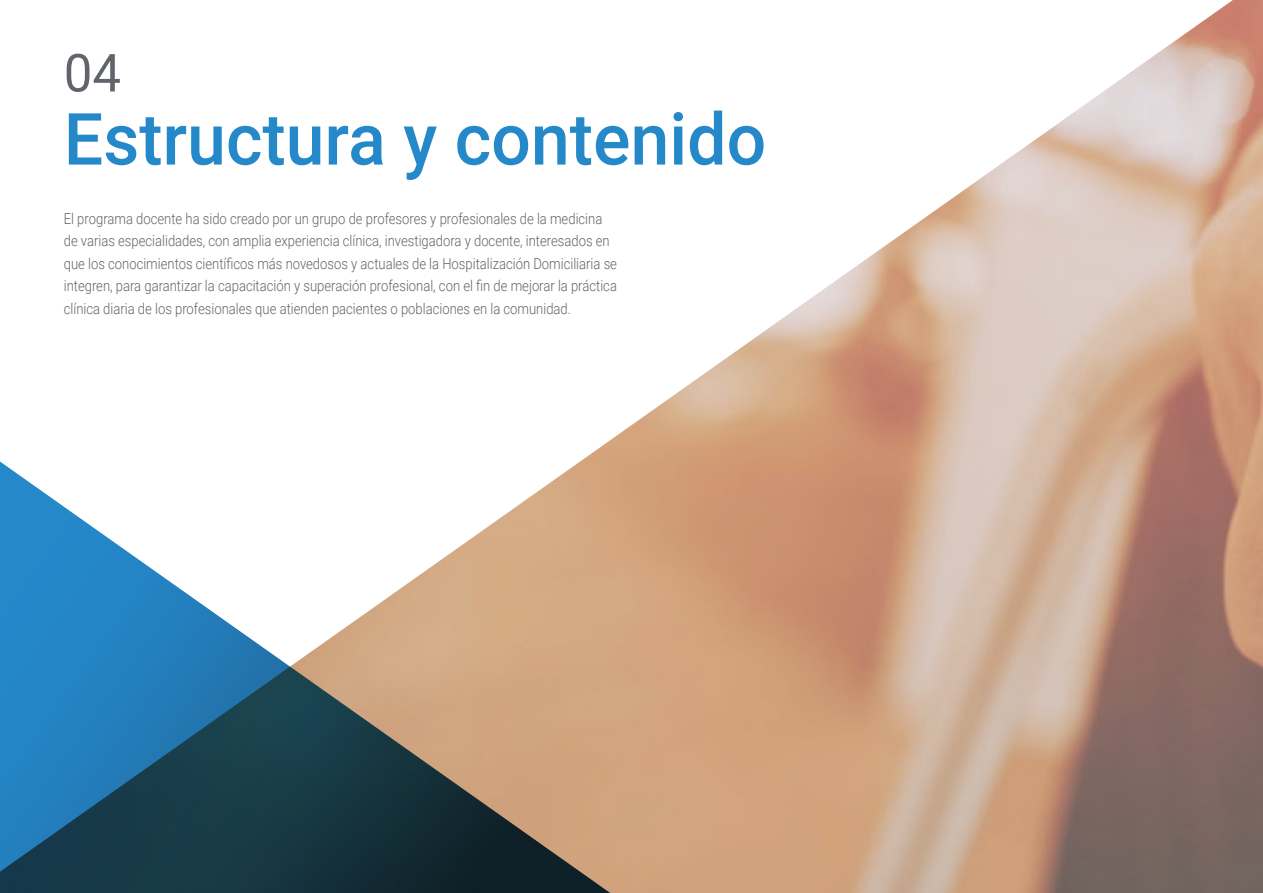
<style>
.page{position:relative;width:1263px;height:893px;background:#fff}
.page>*{position:absolute;margin:0;border:0;box-sizing:border-box;transform-origin:0 0}
.t1{font:500 72px "Roboto";color:#2488c9}
.t2{font:52.5px "Roboto";color:#61646a}
.t3{font:300 15px/22.5px "Roboto";color:#61646a;scale:.87 1}
</style>
<div class="page">
<img style="left:602px;top:0;width:661px;height:893px">
<svg style="left:0;top:446px;width:640px;height:447px"></svg>
<h2 class="t2" style="left:64px;top:36px;width:59px">04</h2>
<h1 class="t1" style="left:64px;top:89px;width:704px">Estructura y contenido</h1>
<p class="t3" style="left:64px;top:207px;width:637px">El programa docente ha sido creado por un grupo de profesores y profesionales de la medicina de varias especialidades, con amplia experiencia clínica, investigadora y docente, interesados en que los conocimientos científicos más novedosos y actuales de la Hospitalización Domiciliaria se integren, para garantizar la capacitación y superación profesional, con el fin de mejorar la práctica clínica diaria de los profesionales que atienden pacientes o poblaciones en la comunidad.</p>
</div>
